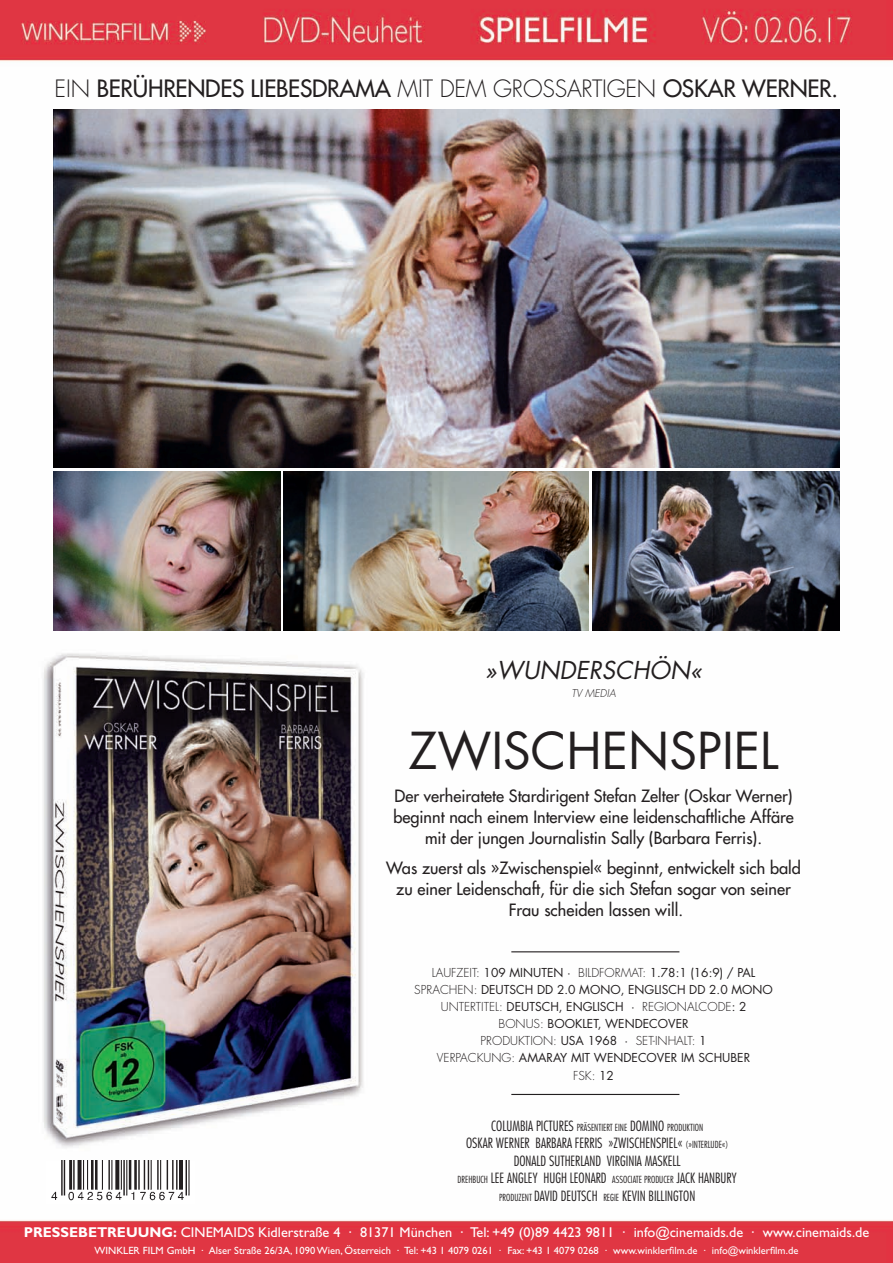
<style>
.page{position:relative;width:893px;height:1263px;background:#fff}
.page>*{position:absolute;margin:0;border:0;box-sizing:border-box;transform-origin:0 0}
.t1{font:49.5px "Futura";color:#231f20}
.t2{font:italic 24px "Futura";color:#231f20}
.t3{font:23.25px "Futura";letter-spacing:-.01em;color:#231f20}
.t4{font:16.5px/21px "Futura";color:#231f20;text-align:center}
.t5{font:14.25px "Gill Sans";color:#fff}
.t6{font:300 condensed 13.8px/17.5px "Futura";color:#231f20;text-align:center}
.t7{font:12px/17.1px "Futura";color:#231f20;text-align:center}
.t8{font:10.5px "Gill Sans";color:#fff}
.t9{font:italic 300 10.5px "Futura";color:#231f20}
.t10{font:300 condensed 9.6px "Futura";color:#231f20}
.s1{font-weight:300}
.s2{font-size:9.6px}
.s3{font-size:13.8px}
.s4{font-weight:700}
</style>
<div class="page">
<img style="left:0;top:0;width:893px;height:1263px">
<div style="left:46px;top:1161px;width:149px;height:42px;background:#fff"></div>
<img style="left:51px;top:1161px;width:139px;height:40px">
<img style="left:54px;top:109px;width:785px;height:359px">
<img style="left:54px;top:471px;width:226px;height:159px">
<img style="left:284px;top:471px;width:305px;height:159px">
<img style="left:592px;top:471px;width:247px;height:159px">
<hr style="left:511px;top:951px;width:168px;height:1px;background:#231f20">
<hr style="left:511px;top:1094px;width:168px;height:1px;background:#231f20">
<h3 class="t3" style="left:55px;top:74px;width:785px"><span class="s1">EIN</span> berührendes Liebesdrama <span class="s1">MIT DEM GROSSARTIGEN</span> Oskar Werner.</h3>
<h2 class="t2" style="left:485px;top:654px;width:219px">»WUNDERSCHÖN«</h2>
<p class="t9" style="left:571px;top:686px;width:46px">TV MEDIA</p>
<h1 class="t1" style="left:408px;top:719px;width:368px">ZWISCHENSPIEL</h1>
<p class="t4" style="left:393px;top:786px;width:402px">Der verheiratete Stardirigent Stefan Zelter (Oskar Werner) beginnt nach einem Interview eine leidenschaftliche Affäre mit der jungen Journalistin Sally (Barbara Ferris).</p>
<p class="t4" style="left:386px;top:857px;width:416px">Was zuerst als »Zwischenspiel« beginnt, entwickelt sich bald zu einer Leidenschaft, für die sich Stefan sogar von seiner<br>Frau scheiden lassen will.</p>
<p class="t7" style="left:414px;top:964px;width:360px"><span class="s1">LAUFZEIT:</span> 109 MINUTEN · <span class="s1">BILDFORMAT:</span> 1.78:1 (16:9) / PAL <span class="s1">SPRACHEN:</span> DEUTSCH DD 2.0 MONO, ENGLISCH DD 2.0 MONO <span class="s1">UNTERTITEL:</span> DEUTSCH, ENGLISCH · <span class="s1">REGIONALCODE</span>: 2<br><span class="s1">BONUS:</span> BOOKLET, WENDECOVER<br><span class="s1">PRODUKTION:</span> USA 1968 · <span class="s1">SET-I NHALT:</span> 1<br><span class="s1">VERPACKUNG:</span> AMARAY MIT WENDECOVER IM SCHUBER<br><span class="s1">FSK:</span> 12</p>
<p class="t6" style="left:491px;top:1117px;width:112px">COLUMBIA PICTURES <span class="s2">PRÄSENTIERT</span></p>
<p class="t10" style="left:615px;top:1121px;width:61px">EINE <span class="s3">DOMINO</span> PRODU</p>
<p class="t10" style="left:687px;top:1121px;width:18px">KTIO N</p>
<p class="t6" style="left:466px;top:1134px;width:264px">OSKAR WERNER BARBARA FERRIS »ZWISCHENSPIEL« <span class="s2">(»INTERLUDE«)<br></span>DONALD SUTHERLAND VIRGINIA MASKELL</p>
<p class="t10" style="left:458px;top:1174px;width:9px">DREHBUCH</p>
<p class="t6" style="left:491px;top:1169px;width:130px">LEE ANGLEY HUGH LEONARD <span class="s2">ASSOCIATE</span></p>
<p class="t10" style="left:644px;top:1174px;width:9px">PRODUCER</p>
<p class="t6" style="left:677px;top:1169px;width:62px">JACK HANBURY</p>
<p class="t10" style="left:499px;top:1191px;width:8px">PRODUZE</p>
<p class="t6" style="left:525px;top:1187px;width:170px"><span class="s2">NT</span> DAVID DEUTSCH <span class="s2">REGIE</span> KEVIN BILLINGTON</p>
<p class="t5" style="left:24px;top:1224px;width:847px"><span class="s4">PRESSEBETREUUNG:</span> CINEMAIDS Kidlerstraße 4 · 81371 München · Tel: +49 (0)89 4423 9811 · info@cinemaids.de · www.cinemaids.de</p>
<p class="t8" style="left:95px;top:1244px;width:705px">WINKLER FILM GmbH · Alser Straße 26/3A, 1090 Wien, Österreich · Tel: +43 1 4079 0261 · Fax: +43 1 4079 0268 · www.winklerfilm.de · info@winklerfilm.de</p>
</div>
